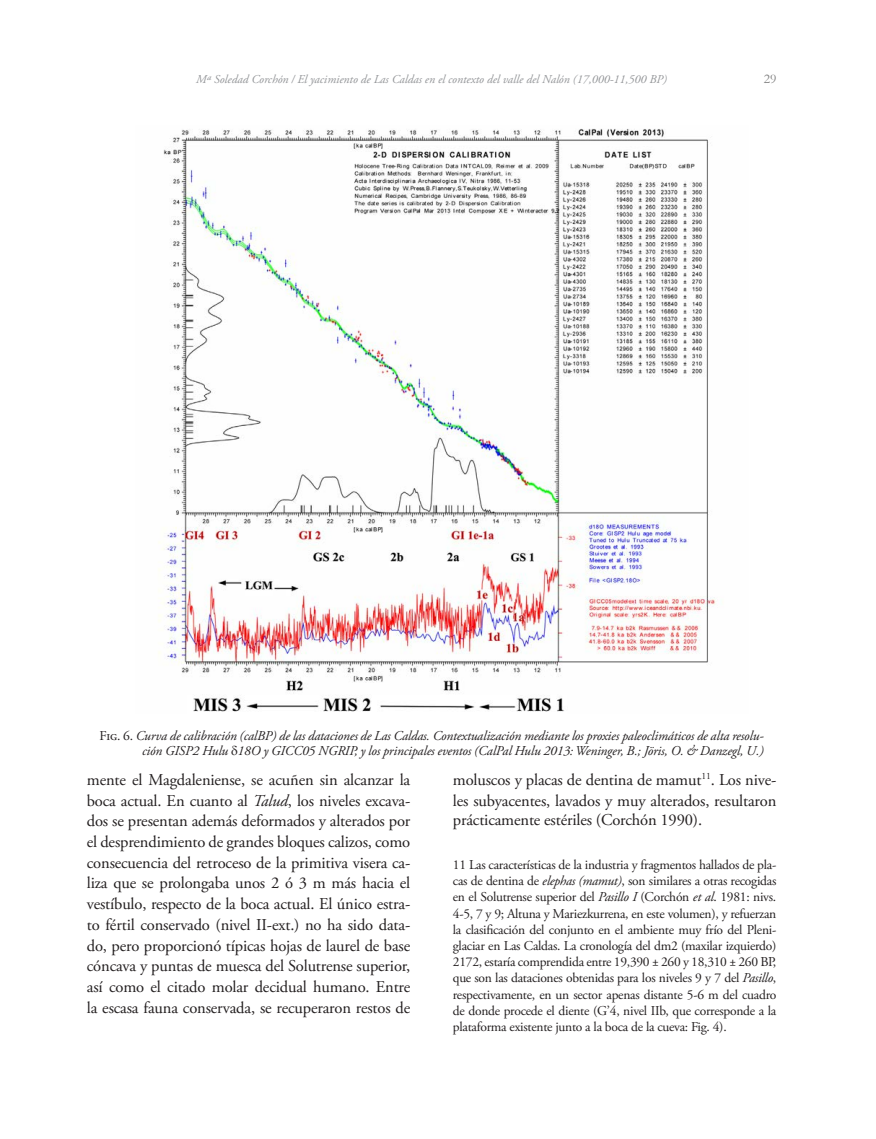
<style>
.page{position:relative;width:876px;height:1139px;background:#fff}
.page>*{position:absolute;margin:0;border:0;box-sizing:border-box;transform-origin:0 0}
.t1{font:16.5px/20.7px "Adobe Garamond Pro";letter-spacing:-.01em;color:#231f20;text-align:justify}
.t2{font:13.5px/16.2px "Adobe Garamond Pro";letter-spacing:-.02em;color:#231f20;text-align:justify}
.t3{font:italic 13.5px/15px "Adobe Garamond Pro";letter-spacing:-.01em;color:#231f20;text-align:right}
.t4{font:13.5px "Garamond";color:#808080}
.t5{font:italic 12px "Adobe Garamond Pro";color:#939598}
.s1{font-style:normal}
.s2{font-style:inherit}
.s3{font-style:italic}
</style>
<div class="page">
<img style="left:158px;top:128px;width:558px;height:584px">
<p class="t5" style="left:196px;top:72px;width:472px">Mª Soledad Corchón / El yacimiento de Las Caldas en el contexto del valle del Nalón (17,000-11,500 BP)</p>
<p class="t4" style="left:763px;top:69px;width:14px">29</p>
<p class="t3" style="left:100px;top:729px;width:665px"><span class="s1">Fig. 6.</span> Curva de calibración (cal<span class="s2">BP</span>) de las dataciones de Las Caldas. Contextualización mediante los proxies paleoclimáticos de alta resolu&shy;ción GISP2 Hulu 18O y GICC05 NGRIP, y los principales eventos (CalPal Hulu 2013: Weninger, B.; Jöris, O. &amp; Danzegl, U.)</p>
<p class="t1" style="left:87px;top:770px;width:325px">mente el Magdaleniense, se acuñen sin alcanzar la boca actual. En cuanto al <span class="s3">Talud</span>, los niveles excava&shy;dos se presentan además deformados y alterados por el desprendimiento de grandes bloques calizos, como consecuencia del retroceso de la primitiva visera ca&shy;liza que se prolongaba unos 2 ó 3 m más hacia el vestíbulo, respecto de la boca actual. El único estra&shy;to fértil conservado (nivel II-ext.) no ha sido data&shy;do, pero proporcionó típicas hojas de laurel de base cóncava y puntas de muesca del Solutrense superior, así como el citado molar decidual humano. Entre la escasa fauna conservada, se recuperaron restos de</p>
<p class="t1" style="left:452px;top:770px;width:325px;line-height:20.1px">moluscos y placas de dentina de mamut<sup>11</sup>. Los nive&shy;les subyacentes, lavados y muy alterados, resultaron prácticamente estériles (Corchón 1990).</p>
<p class="t2" style="left:452px;top:857px;width:325px">11 Las características de la industria y fragmentos hallados de pla&shy;cas de dentina de <span class="s3">elephas (mamut)</span>, son similares a otras recogidas en el Solutrense superior del <span class="s3">Pasillo I</span> (Corchón <span class="s3">et al</span>. 1981: nivs.<br>4-5, 7 y 9; Altuna y Mariezkurrena, en este volumen), y refuerzan la clasificación del conjunto en el ambiente muy frío del Pleni&shy;glaciar en Las Caldas. La cronología del dm2 (maxilar izquierdo)<br>2172, estaría comprendida entre 19,390 ± 260 y 18,310 ± 260 BP, que son las dataciones obtenidas para los niveles 9 y 7 del <span class="s3">Pasillo</span>, respectivamente, en un sector apenas distante 5-6 m del cuadro de donde procede el diente (G’4, nivel IIb, que corresponde a la plataforma existente junto a la boca de la cueva: Fig. 4).</p>
</div>
